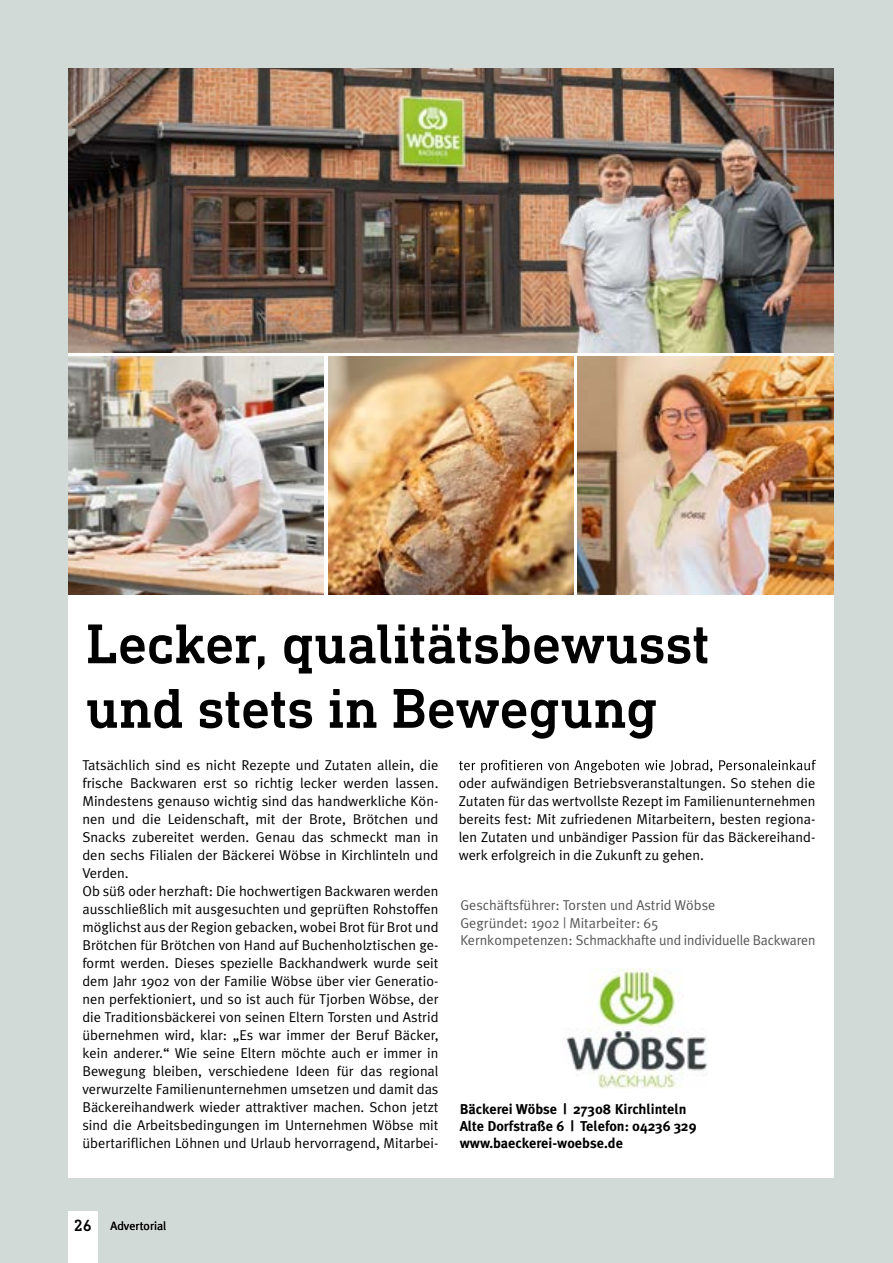
<style>
.page{position:relative;width:893px;height:1263px;background:#d2dad8}
.page>*{position:absolute;margin:0;border:0;box-sizing:border-box;transform-origin:0 0}
.t1{font:500 57px/64.5px "DIN Next Slab Pro";letter-spacing:-.005em;color:#000}
.t2{font:14.25px/18px "Meta Plus Normal";color:#000}
.t3{font:14.25px/17.1px "Meta Plus Normal";color:#565656}
.t4{font:700 14.25px/17.1px "Meta Plus";color:#000}
.t5{font:12px "Meta Plus Normal";color:#000}
.s1{font-family:"DIN Next Slab Pro";font-weight:500;font-size:16.5px}
</style>
<div class="page">
<div style="left:68px;top:1212px;width:30px;height:51px;background:#fff"></div>
<div style="left:68px;top:68px;width:765px;height:1110px;background:#fff"></div>
<img style="left:328px;top:356px;width:245px;height:238px">
<img style="left:68px;top:68px;width:765px;height:285px">
<img style="left:68px;top:356px;width:256px;height:238px">
<svg style="left:459px;top:760px;width:357px;height:13px"></svg>
<img style="left:578px;top:356px;width:255px;height:238px">
<img style="left:566px;top:969px;width:142px;height:120px">
<h1 class="t1" style="left:86px;top:611px;width:625px">Lecker, qualitätsbewusst und stets in Bewegung</h1>
<p class="t2" style="left:82px;top:756px;width:358px">Tatsächlich sind es nicht Rezepte und Zutaten allein, die frische Backwaren erst so richtig lecker werden lassen.<br>Mindestens genauso wichtig sind das handwerkliche Kön&shy;nen und die Leidenschaft, mit der Brote, Brötchen und Snacks zubereitet werden. Genau das schmeckt man in den sechs Filialen der Bäckerei Wöbse in Kirchlinteln und Verden.<br>Ob süß oder herzhaft: Die hochwertigen Backwaren werden ausschließlich mit ausgesuchten und geprüften Rohstoffen möglichst aus der Region gebacken, wobei Brot für Brot und Brötchen für Brötchen von Hand auf Buchenholztischen ge&shy;formt werden. Dieses spezielle Backhandwerk wurde seit dem Jahr 1902 von der Familie Wöbse über vier Generatio&shy;nen perfektioniert, und so ist auch für Tjorben Wöbse, der die Traditionsbäckerei von seinen Eltern Torsten und Astrid übernehmen wird, klar: „Es war immer der Beruf Bäcker, kein anderer.“ Wie seine Eltern möchte auch er immer in Bewegung bleiben, verschiedene Ideen für das regional verwurzelte Familienunternehmen umsetzen und damit das Bäckereihandwerk wieder attraktiver machen. Schon jetzt sind die Arbeitsbedingungen im Unternehmen Wöbse mit übertariflichen Löhnen und Urlaub hervorragend, Mitarbei-</p>
<p class="t2" style="left:459px;top:774px;width:358px;text-align:justify">oder aufwändigen Betriebsveranstaltungen. So stehen die Zutaten für das wertvollste Rezept im Familienunternehmen bereits fest: Mit zufriedenen Mitarbeitern, besten regiona&shy;len Zutaten und unbändiger Passion für das Bäckereihand&shy;werk erfolgreich in die Zukunft zu gehen.</p>
<p class="t3" style="left:460px;top:897px;width:356px">Geschäftsführer: Torsten und Astrid Wöbse<br>Gegründet: 1902 | Mitarbeiter: 65<br>Kernkompetenzen: Schmackhafte und individuelle Backwaren</p>
<p class="t4" style="left:460px;top:1100px;width:238px">Bäckerei Wöbse | 27308 Kirchlinteln<br>Alte Dorfstraße 6 | Telefon: 04236 329 www.baeckerei-woebse.de</p>
<p class="t5" style="left:74px;top:1219px;width:94px"><span class="s1">26</span> Advertorial</p>
</div>
